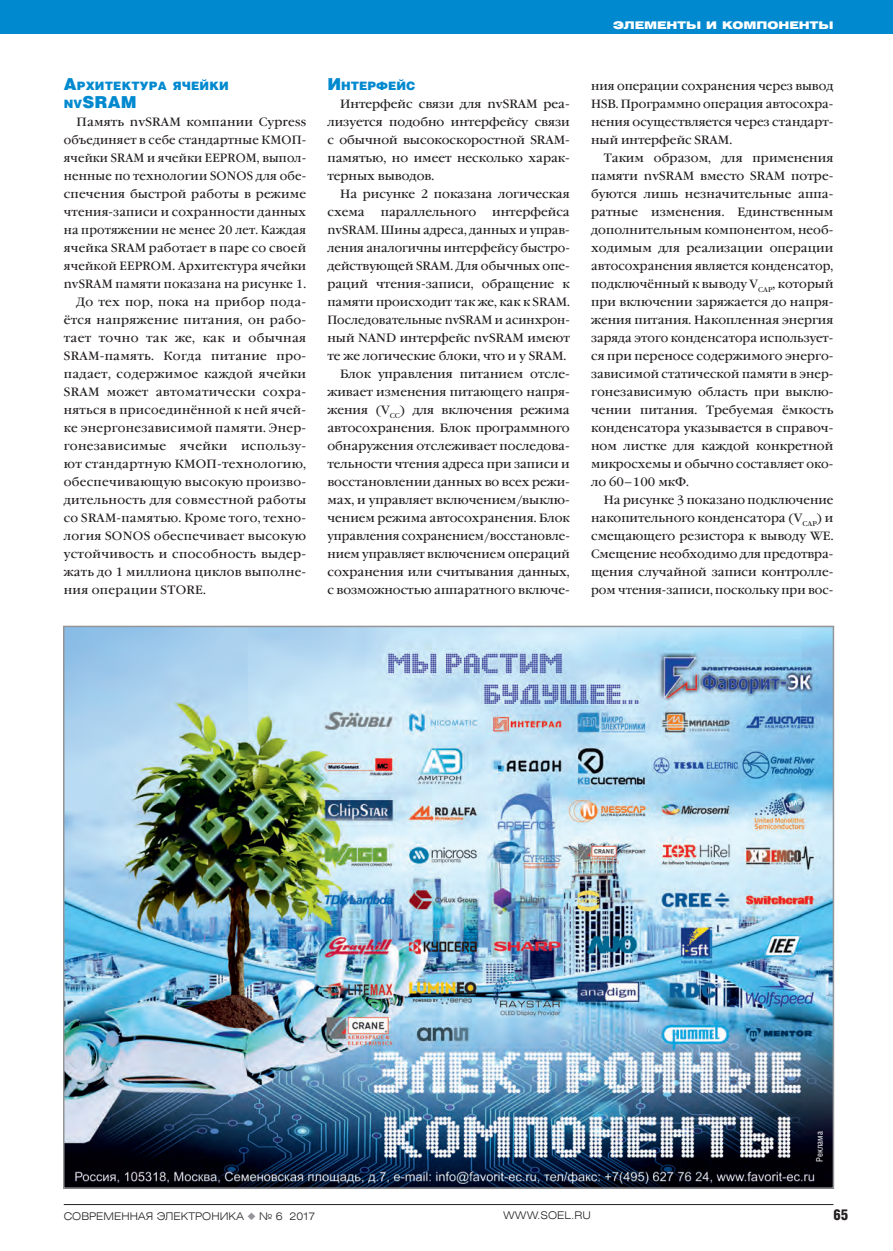
<style>
.page{position:relative;width:893px;height:1251px;background:#fff}
.page>*{position:absolute;margin:0;border:0;box-sizing:border-box;transform-origin:0 0}
.t1{font:16.5px "Helios Black C";color:#0089cf}
.t2{font:15px "Helios Cond Black C";color:#231f20}
.t3{font:12px/18px "Garamond Book C";letter-spacing:.005em;color:#231f20;text-align:right}
.t4{font:12px "Garamond Book C";letter-spacing:.025em;color:#231f20}
.t5{font:12px "Garamond Book C";letter-spacing:.005em;color:#231f20;scale:.96 1}
.t6{font:12px "Garamond Book C";letter-spacing:.005em;color:#231f20;scale:.95 1}
.t7{font:11.55px "Helios Black C";letter-spacing:.015em;color:#0089cf}
.t8{font:10.5px "Helios Ext Light C";color:#231f20}
.t9{font:10.5px "Helios Ext Black C";color:#fff}
.t10{font:9px "Helios Cond C";color:#fff}
.s1{font-size:16.5px}
.s2{font-size:11.55px}
.s3{color:#939598}
</style>
<div class="page">
<div style="left:0;top:0;width:893px;height:34px;background:#0089cf"></div>
<hr style="left:64px;top:1203px;width:769px;height:1px;background:#231f20">
<img style="left:66px;top:628px;width:765px;height:557px">
<p class="t7" style="left:64px;top:82px;width:166px"><span class="s1">А</span>РХИТЕКТУРА ЯЧЕЙКИ</p>
<p class="t1" style="left:64px;top:96px;width:74px"><span class="s2">NV</span>SRAM</p>
<p class="t3" style="left:77px;top:114px;width:231px">Память nvSRAM компании Cypress</p>
<p class="t5" style="left:64px;top:135px;width:254px">объединяет в себе стандартные КМОП-</p>
<p class="t6" style="left:64px;top:153px;width:257px">ячейки SRAM и ячейки EEPROM, выпол-</p>
<p class="t5" style="left:64px;top:171px;width:254px">ненные по технологии SONOS для обе-</p>
<p class="t3" style="left:64px;top:186px;width:244px">спечения быстрой работы в режиме</p>
<p class="t3" style="left:64px;top:204px;width:244px">чтения-записи и сохранности данных</p>
<p class="t6" style="left:64px;top:225px;width:257px">на протяжении не менее 20 лет. Каждая</p>
<p class="t3" style="left:64px;top:240px;width:244px">ячейка SRAM работает в паре со своей</p>
<p class="t3" style="left:64px;top:258px;width:244px">ячейкой EEPROM. Архитектура ячейки</p>
<p class="t5" style="left:64px;top:279px;width:254px">nvSRAM памяти показана на рисунке 1.</p>
<p class="t4" style="left:77px;top:297px;width:231px">До тех пор, пока на прибор пода-</p>
<p class="t4" style="left:64px;top:315px;width:244px">ётся напряжение питания, он рабо-</p>
<p class="t4" style="left:64px;top:333px;width:244px">тает точно так же, как и обычная</p>
<p class="t4" style="left:64px;top:351px;width:244px">SRAM-память. Когда питание про-</p>
<p class="t4" style="left:64px;top:369px;width:244px">падает, содержимое каждой ячейки</p>
<p class="t4" style="left:64px;top:387px;width:244px">SRAM может автоматически сохра-</p>
<p class="t4" style="left:64px;top:405px;width:244px">няться в присоединённой к ней ячей-</p>
<p class="t4" style="left:64px;top:423px;width:244px">ке энергонезависимой памяти. Энер-</p>
<p class="t4" style="left:64px;top:441px;width:244px">гонезависимые ячейки использу-</p>
<p class="t4" style="left:64px;top:459px;width:244px">ют стандартную КМОП-технологию,</p>
<p class="t4" style="left:64px;top:477px;width:244px">обеспечивающую высокую произво-</p>
<p class="t4" style="left:64px;top:495px;width:244px">дительность для совместной работы</p>
<p class="t4" style="left:64px;top:513px;width:244px">со SRAM-памятью. Кроме того, техно-</p>
<p class="t4" style="left:64px;top:531px;width:244px">логия SONOS обеспечивает высокую</p>
<p class="t4" style="left:64px;top:549px;width:244px">устойчивость и способность выдер-</p>
<p class="t4" style="left:64px;top:567px;width:244px">жать до 1 миллиона циклов выполне-</p>
<p class="t4" style="left:64px;top:585px;width:144px">ния операции STORE.</p>
<p class="t7" style="left:327px;top:82px;width:89px"><span class="s1">И</span>НТЕРФЕЙС</p>
<p class="t3" style="left:340px;top:96px;width:231px">Интерфейс связи для nvSRAM реа-</p>
<p class="t3" style="left:327px;top:114px;width:244px">лизуется подобно интерфейсу связи</p>
<p class="t3" style="left:327px;top:132px;width:244px">с обычной высокоскоростной SRAM-</p>
<p class="t3" style="left:327px;top:150px;width:244px">памятью, но имеет несколько харак-</p>
<p class="t3" style="left:327px;top:168px;width:108px">терных выводов.</p>
<p class="t3" style="left:340px;top:186px;width:231px">На рисунке 2 показана логическая</p>
<p class="t3" style="left:327px;top:204px;width:39px">схема</p>
<p class="t3" style="left:381px;top:204px;width:97px">параллельного</p>
<p class="t3" style="left:327px;top:204px;width:244px">интерфейса<br>nvSRAM. Шины адреса, данных и управ&shy;ления аналогичны интерфейсу быстро&shy;действующей SRAM. Для обычных опе&shy;раций чтения-записи, обращение к памяти происходит так же, как к SRAM.<br>Последовательные nvSRAM и асинхрон&shy;ный NAND интерфейс nvSRAM имеют те же логические блоки, что и у SRAM.<br>Блок управления питанием отсле&shy;живает изменения питающего напря&shy;жения (V<sub>CC</sub>) для включения режима автосохранения. Блок программного обнаружения отслеживает последова&shy;тельности чтения адреса при записи и восстановлении данных во всех режи&shy;мах, и управляет включением/выклю&shy;чением режима автосохранения. Блок управления сохранением/восстановле&shy;нием управляет включением операций сохранения или считывания данных, с возможностью аппаратного включе-</p>
<p class="t9" style="left:613px;top:21px;width:222px">ЭЛЕМЕНТЫ И КОМПОНЕНТЫ</p>
<p class="t3" style="left:591px;top:78px;width:244px">ния операции сохранения через вывод</p>
<p class="t3" style="left:591px;top:96px;width:244px">HSB. Программно операция автосохра-</p>
<p class="t3" style="left:591px;top:114px;width:244px">нения осуществляется через стандарт-</p>
<p class="t3" style="left:591px;top:132px;width:143px">ный интерфейс SRAM.</p>
<p class="t3" style="left:604px;top:150px;width:231px">Таким образом, для применения</p>
<p class="t3" style="left:591px;top:168px;width:244px">памяти nvSRAM вместо SRAM потре-</p>
<p class="t3" style="left:591px;top:186px;width:244px">буются лишь незначительные аппа-</p>
<p class="t3" style="left:591px;top:204px;width:244px">ратные изменения. Единственным</p>
<p class="t3" style="left:591px;top:222px;width:244px">дополнительным компонентом, необ-</p>
<p class="t3" style="left:591px;top:240px;width:244px">ходимым для реализации операции</p>
<p class="t3" style="left:591px;top:258px;width:244px">автосохранения является конденсатор,</p>
<p class="t3" style="left:591px;top:276px;width:244px">подключённый к выводу V<sub>CAP</sub>, который</p>
<p class="t3" style="left:591px;top:294px;width:244px">при включении заряжается до напря-</p>
<p class="t3" style="left:591px;top:312px;width:244px">жения питания. Накопленная энергия</p>
<p class="t3" style="left:591px;top:330px;width:244px">заряда этого конденсатора использует-</p>
<p class="t3" style="left:591px;top:348px;width:244px">ся при переносе содержимого энерго-</p>
<p class="t3" style="left:591px;top:366px;width:244px">зависимой статической памяти в энер-</p>
<p class="t3" style="left:591px;top:384px;width:244px">гонезависимую область при выклю-</p>
<p class="t3" style="left:591px;top:402px;width:244px">чении питания. Требуемая ёмкость</p>
<p class="t3" style="left:591px;top:420px;width:244px">конденсатора указывается в справоч-</p>
<p class="t3" style="left:591px;top:438px;width:244px">ном листке для каждой конкретной</p>
<p class="t3" style="left:591px;top:456px;width:244px">микросхемы и обычно составляет око-</p>
<p class="t3" style="left:591px;top:474px;width:99px">ло 60–100 мкФ.</p>
<p class="t3" style="left:604px;top:492px;width:231px">На рисунке 3 показано подключение</p>
<p class="t3" style="left:591px;top:510px;width:244px">накопительного конденсатора (V<sub>CAP</sub>) и</p>
<p class="t3" style="left:591px;top:528px;width:244px">смещающего резистора к выводу WE.</p>
<p class="t3" style="left:591px;top:546px;width:244px">Смещение необходимо для предотвра-</p>
<p class="t3" style="left:591px;top:564px;width:244px">щения случайной записи контролле-</p>
<p class="t3" style="left:591px;top:582px;width:244px">ром чтения-записи, поскольку при вос-</p>
<p class="t10" style="left:816px;top:1161px;width:32px;rotate:-90deg">Реклама</p>
<p class="t8" style="left:64px;top:1211px;width:253px">СОВРЕМЕННАЯ ЭЛЕКТРОНИКА <span class="s3">◆</span> № 6 2017</p>
<p class="t8" style="left:503px;top:1211px;width:89px">WWW.SOEL.RU</p>
<p class="t2" style="left:833px;top:1208px;width:17px">65</p>
</div>
